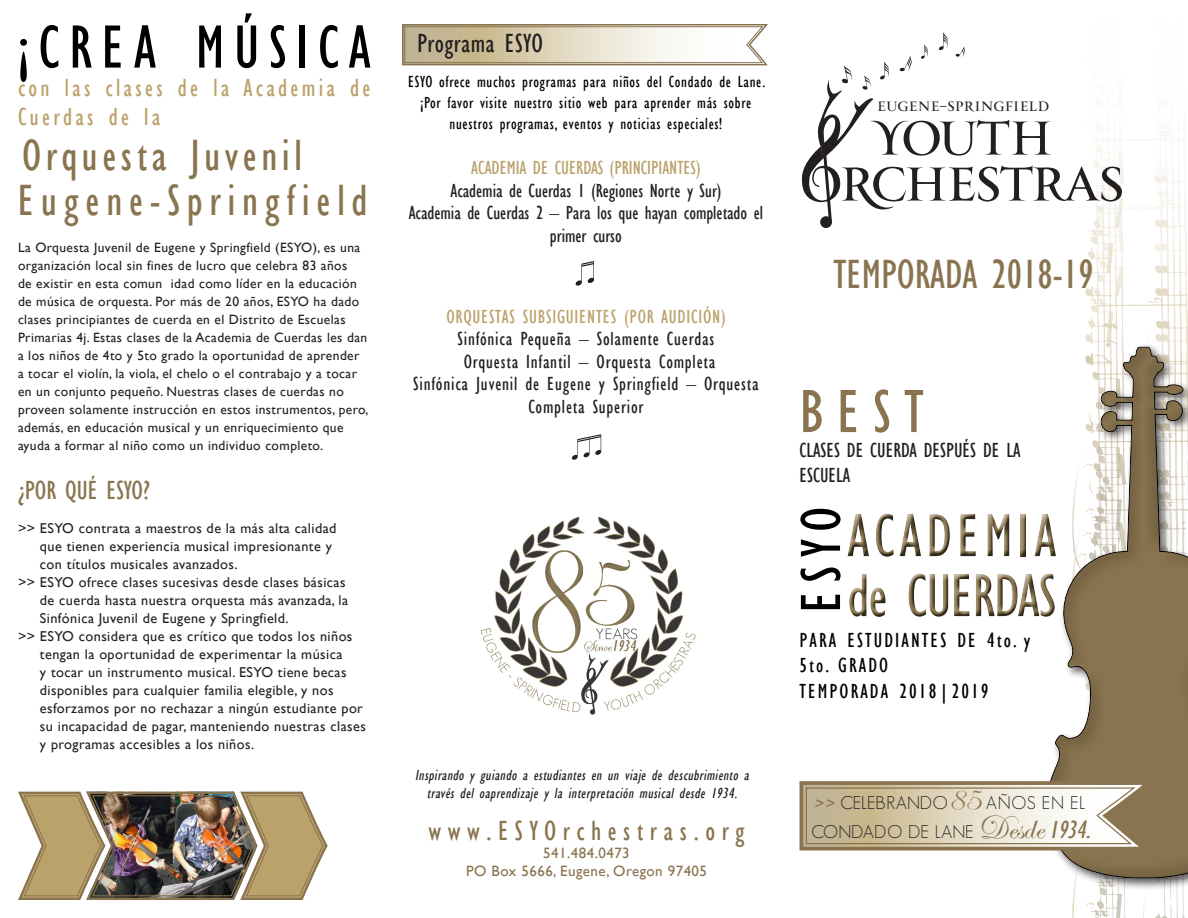
<style>
.page{position:relative;width:1188px;height:918px;background:#fff}
.page>*{position:absolute;margin:0;border:0;box-sizing:border-box;transform-origin:0 0}
.t1{font:condensed 63px/60px "Gill Sans";letter-spacing:.025em;color:#89744f}
.t2{font:condensed 63px "Gill Sans";letter-spacing:.15em;color:#000}
.t3{font:condensed 63px "Gill Sans";letter-spacing:.07em;color:#89744f}
.t4{font:condensed 58.65px "Gill Sans";color:#000}
.t5{font:condensed 45px "Gill Sans";letter-spacing:.15em;color:#89744f}
.t6{font:condensed 45px "Gill Sans";letter-spacing:.1em;color:#89744f}
.t7{font:42px "Gill Sans MT Condensed";color:#89744f}
.t8{font:condensed 28.5px "Gill Sans";letter-spacing:.23em;color:#89744f}
.t9{font:condensed 27px "Gill Sans";letter-spacing:.02em;color:#231f20}
.t10{font:condensed 27px "Gill Sans";color:#89744f}
.t11{font:condensed 25.5px/28.5px "Gill Sans";letter-spacing:.13em;color:#bba16a}
.t12{font:condensed 21px/25.2px "Gill Sans";letter-spacing:.1em;color:#000}
.t13{font:condensed 21px/25.2px "Gill Sans";color:#231f20}
.t14{font:condensed 19.5px/22.5px "Gill Sans";letter-spacing:.04em;color:#231f20;text-align:center}
.t15{font:condensed 19.5px/22.5px "Gill Sans";color:#231f20;text-align:center}
.t16{font:condensed 19.5px "Gill Sans";letter-spacing:.04em;color:#bba16a}
.t17{font:condensed 19.5px "Gill Sans";color:#bba16a}
.t18{font:300 18px/28.8px "Geosans";letter-spacing:-.005em;color:#231f20}
.t19{font:condensed 16.5px/21px "Gill Sans";letter-spacing:.04em;color:#000;text-align:center}
.t20{font:italic condensed 15px/18px "Gill Sans";color:#231f20;text-align:center}
.t21{font:15px "Gill Sans";letter-spacing:.03em;color:#89744f}
.t22{font:14.25px "Gill Sans";letter-spacing:.03em;color:#231f20}
.t23{font:13.5px/18px "Gill Sans";letter-spacing:.03em;color:#231f20}
.t24{font:13.2px "PF Monumenta Pro";letter-spacing:.01em;color:#231f20}
.s1{font-family:"Gill Sans";font-stretch:condensed}
.s2{font-family:"Gill Sans MT Condensed";font-stretch:normal}
.s3{font-family:"Gill Sans";font-weight:400;font-style:italic;font-stretch:condensed;font-size:16.5px;color:#89744f}
.s4{font-family:"Edwardian Script ITC";font-weight:400;font-style:italic;font-size:34.5px;color:#89744f}
.s5{font-family:"Gill Sans";font-weight:400;font-style:italic;font-stretch:condensed;font-size:25.5px;color:#89744f}
</style>
<div class="page">
<svg style="left:402px;top:24px;width:366px;height:42px"></svg>
<div style="left:1045px;top:342px;width:143px;height:537px;background:#231f20;opacity:.17"></div>
<img style="left:18px;top:791px;width:310px;height:109px">
<svg style="left:572px;top:434px;width:29px;height:26px"></svg>
<svg style="left:576px;top:261px;width:18px;height:25px"></svg>
<svg style="left:799px;top:32px;width:371px;height:886px"></svg>
<div style="left:820px;top:216px;width:12px;height:12px;background:#231f20;border-radius:50%"></div>
<img style="left:480px;top:516px;width:216px;height:199px">
<p class="t2" style="left:18px;top:10px;width:354px">¡CREA MÚSICA</p>
<p class="t11" style="left:18px;top:74px;width:354px">con las clases de la Academia de<br>Cuerdas de la</p>
<p class="t6" style="left:22px;top:128px;width:281px">Orquesta Juvenil</p>
<p class="t5" style="left:18px;top:173px;width:351px">Eugene-Springfield</p>
<p class="t23" style="left:18px;top:239px;width:352px">La Orquesta Juvenil de Eugene y Springfield (ESYO), es una organización local sin fines de lucro que celebra 83 años<br>de existir en esta comun idad como líder en la educación de música de orquesta. Por más de 20 años, ESYO ha dado clases principiantes de cuerda en el Distrito de Escuelas Primarias 4j. Estas clases de la Academia de Cuerdas les dan a los niños de 4to y 5to grado la oportunidad de aprender a tocar el violín, la viola, el chelo o el contrabajo y a tocar en un conjunto pequeño. Nuestras clases de cuerdas no proveen solamente instrucción en estos instrumentos, pero, además, en educación musical y un enriquecimiento que ayuda a formar al niño como un individuo completo.</p>
<p class="t10" style="left:18px;top:474px;width:133px">¿POR QUÉ ESYO?</p>
<p class="t22" style="left:18px;top:520px;width:320px">&gt;&gt; ESYO contrata a maestros de la más alta calidad</p>
<p class="t22" style="left:40px;top:538px;width:294px">que tienen experiencia musical impresionante y</p>
<p class="t22" style="left:40px;top:556px;width:199px">con títulos musicales avanzados.</p>
<p class="t22" style="left:18px;top:574px;width:329px">&gt;&gt; ESYO ofrece clases sucesivas desde clases básicas</p>
<p class="t22" style="left:40px;top:592px;width:310px">de cuerda hasta nuestra orquesta más avanzada, la</p>
<p class="t22" style="left:40px;top:610px;width:250px">Sinfónica Juvenil de Eugene y Springfield.</p>
<p class="t22" style="left:18px;top:628px;width:336px">&gt;&gt; ESYO considera que es crítico que todos los niños</p>
<p class="t22" style="left:40px;top:646px;width:304px">tengan la oportunidad de experimentar la música</p>
<p class="t22" style="left:40px;top:664px;width:308px">y tocar un instrumento musical. ESYO tiene becas</p>
<p class="t22" style="left:40px;top:682px;width:295px">disponibles para cualquier familia elegible, y nos</p>
<p class="t22" style="left:40px;top:700px;width:324px">esforzamos por no rechazar a ningún estudiante por</p>
<p class="t22" style="left:40px;top:718px;width:327px">su incapacidad de pagar, manteniendo nuestras clases</p>
<p class="t22" style="left:40px;top:736px;width:216px">y programas accesibles a los niños.</p>
<p class="t9" style="left:417px;top:27px;width:127px">Programa ESYO</p>
<p class="t19" style="left:408px;top:71px;width:359px">ESYO ofrece muchos programas para niños del Condado de Lane. ¡Por favor visite nuestro sitio web para aprender más sobre nuestros programas, eventos y noticias especiales!</p>
<p class="t17" style="left:471px;top:156px;width:231px">ACADEMIA DE CUERDAS (PRINCIPIANTES)</p>
<p class="t15" style="left:450px;top:179px;width:272px">Academia de Cuerdas 1 (Regiones Norte y Sur)</p>
<p class="t15" style="left:409px;top:201px;width:356px">Academia de Cuerdas 2 – Para los que hayan completado el primer curso</p>
<p class="t16" style="left:446px;top:305px;width:281px">ORQUESTAS SUBSIGUIENTES (POR AUDICIÓN)</p>
<p class="t14" style="left:458px;top:327px;width:258px">Sinfónica Pequeña – Solamente Cuerdas</p>
<p class="t14" style="left:464px;top:350px;width:253px">Orquesta Infantil – Orquesta Completa</p>
<p class="t14" style="left:413px;top:372px;width:347px">Sinfónica Juvenil de Eugene y Springfield – Orquesta<br>Completa Superior</p>
<p class="t20" style="left:415px;top:766px;width:338px">Inspirando y guiando a estudiantes en un viaje de descubrimiento a través del oaprendizaje y la interpretación musical desde 1934.</p>
<p class="t8" style="left:428px;top:814px;width:318px">www.ESYOrchestras.org</p>
<p class="t21" style="left:543px;top:844px;width:88px">541.484.0473</p>
<p class="t21" style="left:466px;top:862px;width:243px">PO Box 5666, Eugene, Oregon 97405</p>
<p class="t24" style="left:877px;top:98px;width:174px">EUGENE–SPRINGFIELD</p>
<h3 class="t7" style="left:833px;top:249px;width:261px">TEMPORADA <span class="s1">2018-19</span></h3>
<p class="t3" style="left:800px;top:374px;width:126px">BEST</p>
<p class="t13" style="left:800px;top:438px;width:223px">CLASES DE CUERDA DESPUÉS DE LA<br>ESCUELA</p>
<p class="t4" style="left:786px;top:613px;width:107px;rotate:-90deg">ESYO</p>
<h1 class="t1" style="left:847px;top:506px;width:211px">ACADEMIA de CUERDAS</h1>
<p class="t12" style="left:800px;top:628px;width:232px">PARA ESTUDIANTES DE 4to. <span class="s2">y<br></span>5to. GRADO<br>TEMPORADA 201<span class="s2">8</span>|2019</p>
<p class="t18" style="left:811px;top:789px;width:286px"><span class="s3">&gt;&gt;</span>CELEBRANDO<span class="s4">85</span> AÑOS EN EL<br>CONDADO DE LANE <span class="s4">Desde</span> <span class="s5">1934.</span></p>
</div>
